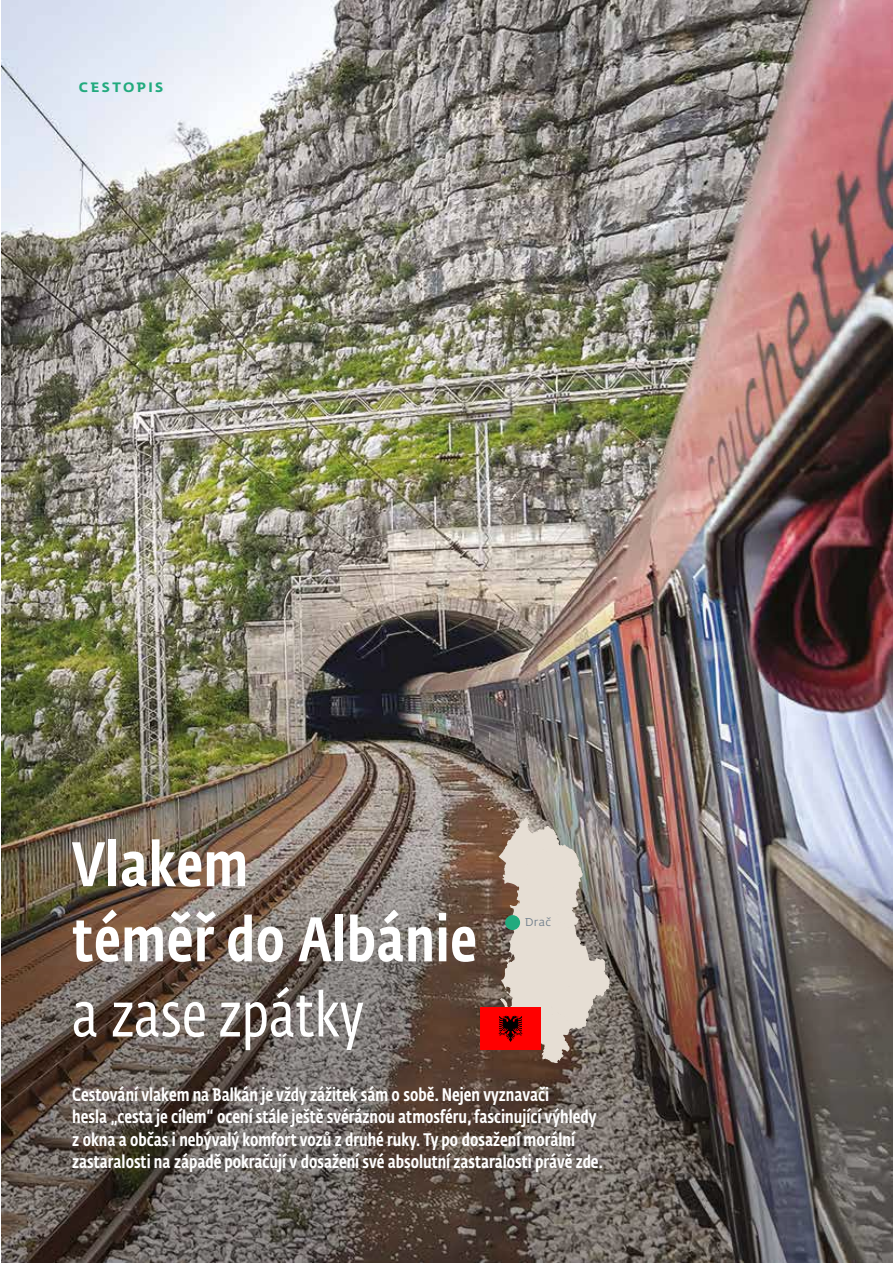
<style>
.page{position:relative;width:893px;height:1263px;background:#fff}
.page>*{position:absolute;margin:0;border:0;box-sizing:border-box;transform-origin:0 0}
.t1{font:500 62.1px/75.2px "CD Fedra Cond Pro";letter-spacing:.01em;color:#fff}
.t2{font:62.1px "CD Fedra Cond Pro";letter-spacing:.01em;color:#fff}
.t3{font:500 18px/22.5px "CD Fedra Cond Pro";color:#fff}
.t4{font:700 13.5px "CD Fedra";letter-spacing:.185em;color:#21aa7e}
.t5{font:11.25px "CD Fedra";color:#707f8d}
</style>
<div class="page">
<img style="left:1px;top:0;width:892px;height:806px">
<img style="left:1px;top:806px;width:892px;height:457px">
<div style="left:480px;top:1007px;width:61px;height:43px;background:#f00"></div>
<svg style="left:498px;top:817px;width:112px;height:246px"></svg>
<p class="t4" style="left:79px;top:78px;width:86px">CESTOPIS</p>
<h1 class="t1" style="left:72px;top:828px;width:406px">Vlakem<br>téměř do Albánie</h1>
<h1 class="t2" style="left:72px;top:979px;width:293px">a zase zpátky</h1>
<p class="t5" style="left:525px;top:915px;width:28px">Drač</p>
<p class="t3" style="left:72px;top:1084px;width:533px">Cestování vlakem na Balkán je vždy zážitek sám o sobě. Nejen vyznavači<br>hesla „cesta je cílem“ ocení stále ještě svéráznou atmosféru, fascinující výhledy z okna a občas i nebývalý komfort vozů z druhé ruky. Ty po dosažení morální zastaralosti na západě pokračují v dosažení své absolutní zastaralosti právě zde.</p>
</div>
